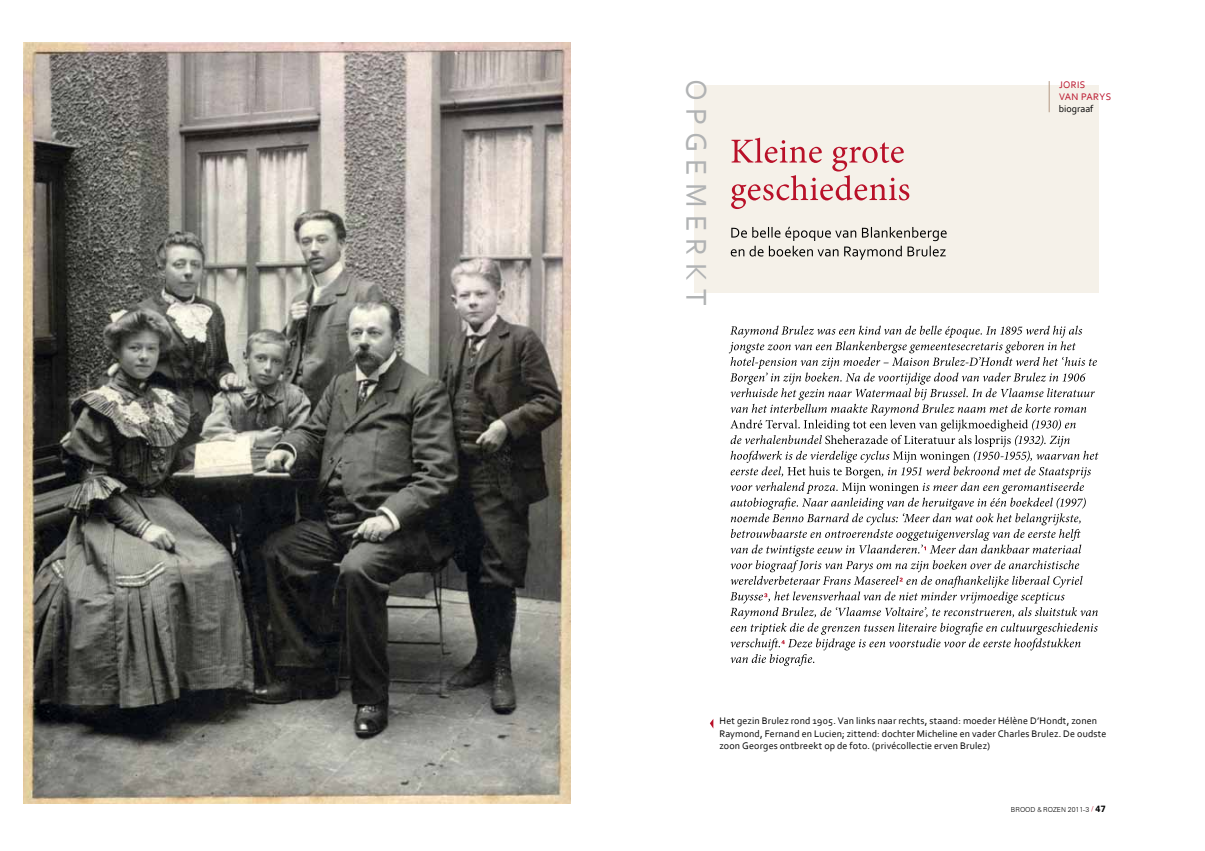
<style>
.page{position:relative;width:1205px;height:851px;background:#fff}
.page>*{position:absolute;margin:0;border:0;box-sizing:border-box;transform-origin:0 0}
.t1{font:30px "Corbel";letter-spacing:.235em;color:#b1b3b4}
.t2{font:10px/12.5px "Corbel";letter-spacing:.01em;color:#000}
.t3{font:10px/12px "Corbel";letter-spacing:.04em;color:#b91129}
.t4{font:300 6.88px "Zurich BT";color:#000}
.s1{color:#000}
.s2{font-family:"Futura BT"}
.s3{font-weight:400;color:#b91129}
.s4{font-weight:700;font-size:9px}
</style>
<div class="page">
<div style="left:694px;top:85px;width:404px;height:207px;background:#f5f1e9"></div>
<svg style="left:729px;top:325px;width:369px;height:341px"></svg>
<svg style="left:731px;top:227px;width:215px;height:33px"></svg>
<svg style="left:731px;top:137px;width:178px;height:72px"></svg>
<hr style="left:1049px;top:81px;width:1px;height:31px;background:#b39884">
<img style="left:24px;top:43px;width:546px;height:760px">
<svg style="left:710px;top:719px;width:3px;height:9px"></svg>
<p class="t1" style="left:715px;top:79px;width:222px;rotate:90deg">Opgemerkt</p>
<p class="t3" style="left:1059px;top:78px;width:52px">Joris<br>van Parys <span class="s1">biograaf</span></p>
<p class="t2" style="left:719px;top:714px;width:388px">Het gezin Brulez rond 1905. Van links naar rechts, staand: moeder Hélène D’Hondt, zonen<br>Raymond, Fernand en Lucien; zittend: dochter M icheline en vader Charles Brulez. De oudste zoon Georges ontbreekt op de foto. (privécollectie erven Brulez)</p>
<p class="t4" style="left:1011px;top:805px;width:96px">BROOD <span class="s2">&amp;</span> ROZEN 2011-3 <span class="s3">/</span> <span class="s4">47</span></p>
</div>
